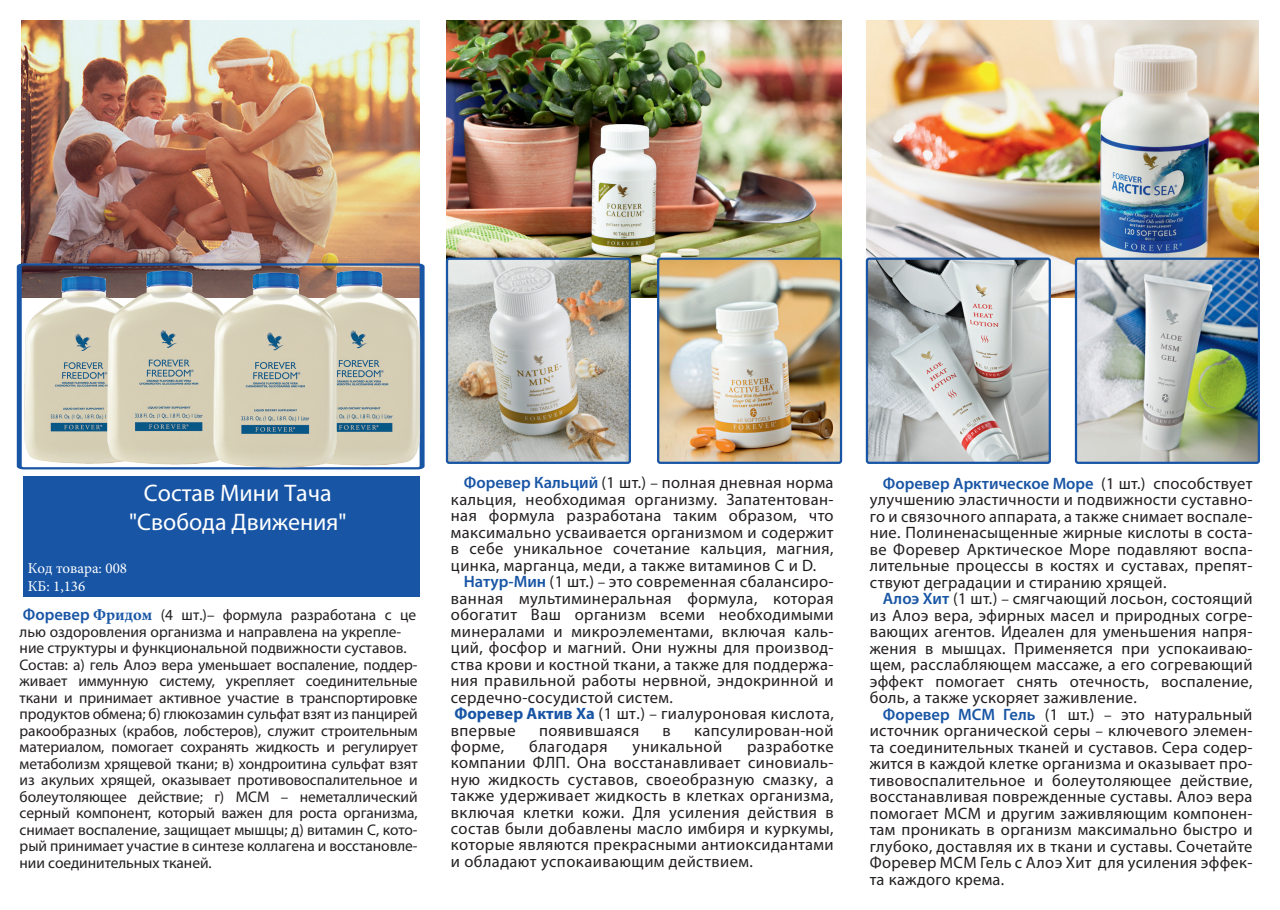
<style>
.page{position:relative;width:1280px;height:910px;background:#fff}
.page>*{position:absolute;margin:0;border:0;box-sizing:border-box;transform-origin:0 0}
.t1{font:24px/28.8px "Myriad Pro";color:#fff;text-align:center}
.t2{font:16.5px/16.5px "Myriad Pro";letter-spacing:.025em;color:#231f20;text-align:justify}
.t3{font:15.45px/16.5px "Myriad Pro";letter-spacing:-.005em;color:#231f20}
.t4{font:15px/17.2px "Minion Pro";color:#fff}
.s1{font-weight:600;font-size:16.5px;color:#1855a5}
.s2{font-family:"Minion Pro";font-weight:700;font-size:16.5px;color:#1855a5}
.s3{font-size:15px}
.s4{font-weight:600;color:#1855a5}
.s5{font-weight:700;color:#1855a5}
</style>
<div class="page">
<div style="left:23px;top:476px;width:397px;height:120px;background:#1855a5"></div>
<img style="left:867px;top:21px;width:392px;height:276px">
<img style="left:446px;top:21px;width:395px;height:276px">
<img style="left:22px;top:21px;width:398px;height:241px">
<img style="left:449px;top:261px;width:179px;height:200px">
<div style="left:446px;top:258px;width:185px;height:206px;border:2px solid #1855a5;border-radius:2px"></div>
<img style="left:660px;top:261px;width:179px;height:200px">
<div style="left:657px;top:258px;width:185px;height:206px;border:2px solid #1855a5;border-radius:2px"></div>
<img style="left:869px;top:261px;width:179px;height:200px">
<div style="left:866px;top:258px;width:185px;height:206px;border:2px solid #1855a5;border-radius:2px"></div>
<img style="left:1078px;top:261px;width:179px;height:200px">
<div style="left:1075px;top:258px;width:185px;height:206px;border:2px solid #1855a5;border-radius:2px"></div>
<img style="left:19px;top:269px;width:57px;height:200px">
<img style="left:266px;top:263px;width:159px;height:207px">
<img style="left:76px;top:262px;width:183px;height:208px">
<img style="left:183px;top:264px;width:182px;height:206px">
<h1 class="t1" style="left:129px;top:478px;width:219px">Состав Мини Тача "Свобода Движения"</h1>
<p class="t4" style="left:28px;top:560px;width:101px">Код товара: 008<br>КБ: 1,136</p>
<p class="t3" style="left:20px;top:607px;width:400px"><span class="s1">Форевер</span> <span class="s2">Фридом</span> (4 шт.) <span class="s3">–</span> формула разработана с це лью оздоровления организма и направлена на укрепле&shy;ние структуры и функциональной подвижности суставов.<br>Состав: а) гель Алоэ вера уменьшает воспаление, поддер&shy;живает иммунную систему, укрепляет соединительные ткани и принимает активное участие в транспортировке продуктов обмена; б) глюкозамин сульфат взят из панцирей ракообразных (крабов, лобстеров), служит строительным материалом, помогает сохранять жидкость и регулирует метаболизм хрящевой ткани; в) хондроитина сульфат взят из акульих хрящей, оказывает противовоспалительное и болеутоляющее действие; г) МСМ <span class="s3">–</span> неметаллический серный компонент, который важен для роста организма, снимает воспаление, защищает мышцы; д) витамин С, кото&shy;рый принимает участие в синтезе коллагена и восстановле&shy;нии соединительных тканей.</p>
<p class="t2" style="left:451px;top:474px;width:384px;text-indent:13px"><span class="s4">Форевер Кальций</span> (1 шт.) <span class="s3">–</span> полная дневная норма кальция, необходимая организму. Запатентован&shy;ная формула разработана таким образом, что максимально усваивается организмом и содержит в себе уникальное сочетание кальция, магния, цинка, марганца, меди, а также витаминов С и D.</p>
<p class="t2" style="left:451px;top:573px;width:385px;text-align:left;text-indent:13px"><span class="s4">Натур-Мин</span> (1 шт.) <span class="s3">–</span> это современная сбалансиро&shy;ванная мультиминеральная формула, которая обогатит Ваш организм всеми необходимыми минералами и микроэлементами, включая каль&shy;ций, фосфор и магний. Они нужны для производ&shy;ства крови и костной ткани, а также для поддержа&shy;ния правильной работы нервной, эндокринной и сердечно-сосудистой систем.<br><span class="s5">Форевер Актив Ха</span> (1 шт.) <span class="s3">–</span> гиалуроновая кислота, впервые</p>
<p class="t2" style="left:539px;top:722px;width:102px">появившаяся</p>
<p class="t2" style="left:662px;top:722px;width:10px">в</p>
<p class="t2" style="left:694px;top:722px;width:141px">капсулирован-ной</p>
<p class="t2" style="left:451px;top:738px;width:384px;text-indent:296px">разработке компании ФЛП. Она восстанавливает синовиаль&shy;ную жидкость суставов, своеобразную смазку, а также удерживает жидкость в клетках организма, включая клетки кожи. Для усиления действия в состав были добавлены масло имбиря и куркумы, которые являются прекрасными антиоксидантами и обладают успокаивающим действием.</p>
<p class="t2" style="left:451px;top:738px;width:55px">форме,</p>
<p class="t2" style="left:529px;top:738px;width:80px">благодаря</p>
<p class="t2" style="left:632px;top:738px;width:91px">уникальной</p>
<p class="t2" style="left:870px;top:475px;width:384px;text-indent:13px"><span class="s4">Форевер Арктическое Море</span> (1 шт.) способствует улучшению эластичности и подвижности суставно&shy;го и связочного аппарата, а также снимает воспале&shy;ние. Полиненасыщенные жирные кислоты в соста&shy;ве Форевер Арктическое Море подавляют воспа&shy;лительные процессы в костях и суставах, препят&shy;ствуют деградации и стиранию хрящей.</p>
<p class="t2" style="left:870px;top:590px;width:384px;text-indent:13px"><span class="s4">Алоэ Хит</span> (1 шт.) <span class="s3">–</span> смягчающий лосьон, состоящий из Алоэ вера, эфирных масел и природных согре&shy;вающих агентов. Идеален для уменьшения напря&shy;жения в мышцах. Применяется при успокаиваю&shy;щем, расслабляющем массаже, а его согревающий эффект помогает снять отечность, воспаление, боль, а также ускоряет заживление.</p>
<p class="t2" style="left:870px;top:706px;width:384px;text-indent:13px"><span class="s4">Форевер МСМ Гель</span> (1 шт.) <span class="s3">–</span> это натуральный источник органической серы <span class="s3">–</span> ключевого элемен&shy;та соединительных тканей и суставов. Сера содер&shy;жится в каждой клетке организма и оказывает про&shy;тивовоспалительное и болеутоляющее действие, восстанавливая поврежденные суставы. Алоэ вера помогает МСМ и другим заживляющим компонен&shy;там проникать в организм максимально быстро и глубоко, доставляя их в ткани и суставы. Сочетайте Форевер МСМ Гель с Алоэ Хит для усиления эффек&shy;та каждого крема.</p>
</div>
